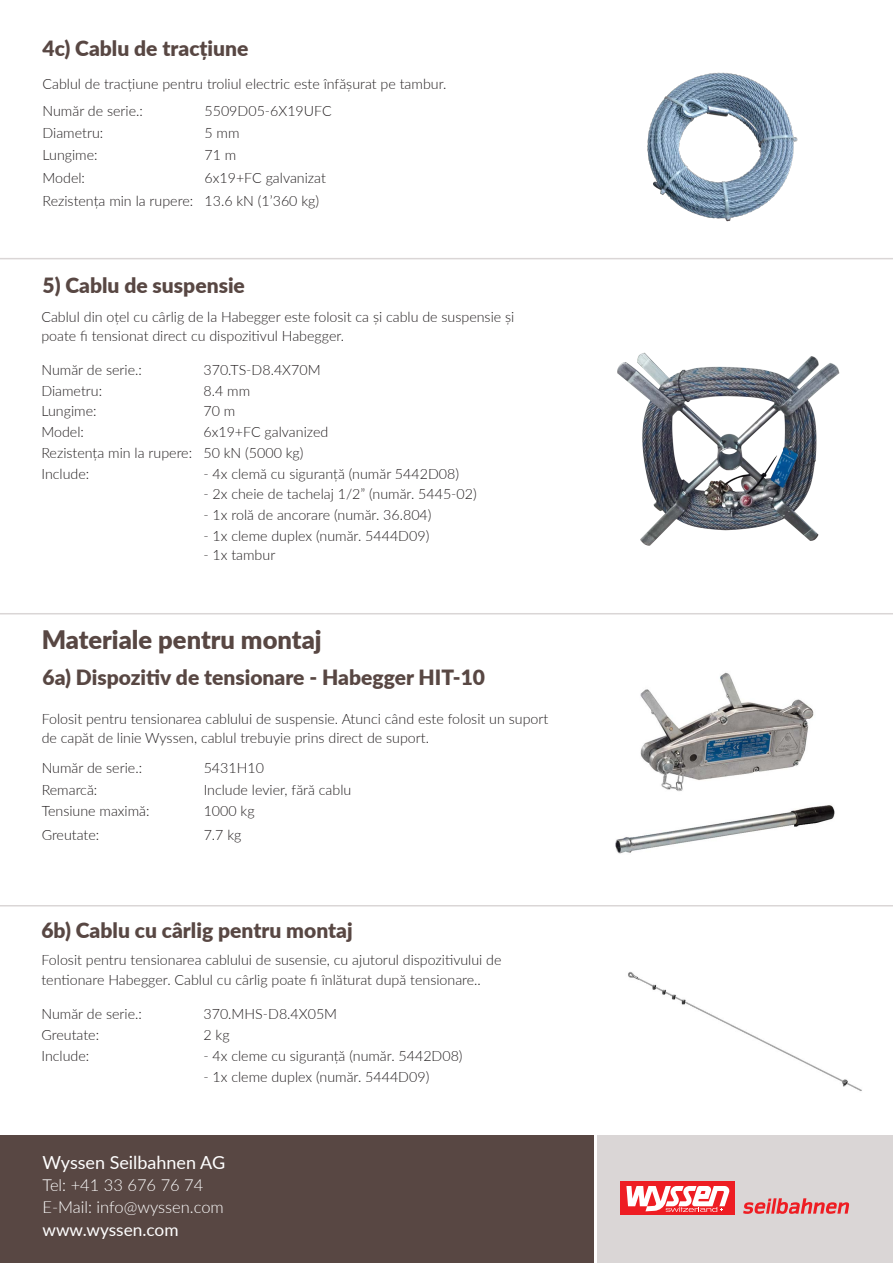
<style>
.page{position:relative;width:893px;height:1263px;background:#fff}
.page>*{position:absolute;margin:0;border:0;box-sizing:border-box;transform-origin:0 0}
.t1{font:900 25.5px "Lato";color:#584743}
.t2{font:900 21px "Lato";color:#584743}
.t3{font:18px "Lato";color:#fff}
.t4{font:17.25px "Lato";color:#fff}
.t5{font:300 16.5px/21.9px "Lato";color:#fff}
.t6{font:300 14.25px/19.5px "Lato";color:#231f20}
</style>
<div class="page">
<img style="left:628px;top:971px;width:234px;height:120px">
<div style="left:0;top:1135px;width:594px;height:128px;background:#584743"></div>
<div style="left:598px;top:1135px;width:295px;height:128px;background:#dad6d6"></div>
<div style="left:620px;top:1181px;width:114px;height:34px;background:#ee1d23"></div>
<svg style="left:743px;top:1198px;width:106px;height:16px"></svg>
<svg style="left:626px;top:1186px;width:104px;height:26px"></svg>
<hr style="left:0;top:258px;width:893px;height:1px;background:#dad6d6">
<img style="left:615px;top:672px;width:220px;height:182px">
<hr style="left:0;top:613px;width:893px;height:1px;background:#dad6d6">
<hr style="left:0;top:905px;width:893px;height:1px;background:#dad6d6">
<img style="left:647px;top:72px;width:151px;height:149px">
<img style="left:617px;top:352px;width:223px;height:194px">
<h2 class="t2" style="left:43px;top:32px;width:207px">4c) Cablu de tracțiune</h2>
<p class="t6" style="left:43px;top:71px;width:405px;line-height:26.5px">Cablul de tracțiune pentru troliul electric este înfășurat pe tambur.<br>Număr de serie.:</p>
<p class="t6" style="left:205px;top:101px;width:129px">5509D05-6X19UFC</p>
<p class="t6" style="left:43px;top:123px;width:62px">Diametru:</p>
<p class="t6" style="left:205px;top:123px;width:37px">5 mm</p>
<p class="t6" style="left:43px;top:145px;width:57px">Lungime:</p>
<p class="t6" style="left:205px;top:145px;width:33px">71 m</p>
<p class="t6" style="left:43px;top:167px;width:44px">Model:</p>
<p class="t6" style="left:43px;top:165px;width:285px;line-height:23.7px;text-indent:162px">6x19+FC galvanizat<br>Rezistența min la rupere: 13.6 kN (1’360 kg)</p>
<h2 class="t2" style="left:43px;top:269px;width:204px">5) Cablu de suspensie</h2>
<p class="t6" style="left:41px;top:306px;width:474px">Cablul din oțel cu cârlig de la Habegger este folosit ca și cablu de suspensie și poate fi tensionat direct cu dispozitivul Habegger.</p>
<p class="t6" style="left:41px;top:359px;width:102px">Număr de serie.:</p>
<p class="t6" style="left:203px;top:359px;width:119px">370.TS-D8.4X70M</p>
<p class="t6" style="left:41px;top:380px;width:62px">Diametru:</p>
<p class="t6" style="left:203px;top:380px;width:48px">8.4 mm</p>
<p class="t6" style="left:41px;top:401px;width:57px">Lungime:</p>
<p class="t6" style="left:203px;top:401px;width:33px">70 m</p>
<p class="t6" style="left:41px;top:422px;width:44px">Model:</p>
<p class="t6" style="left:41px;top:421px;width:288px;line-height:20.7px;text-indent:162px">6x19+FC galvanized<br>Rezistența min la rupere: 50 kN (5000 kg)<br>Include:</p>
<p class="t6" style="left:203px;top:463px;width:257px">- 4x clemă cu siguranță (număr 5442D08)</p>
<p class="t6" style="left:203px;top:484px;width:275px">- 2x cheie de tachelaj 1/2” (număr. 5445-02)</p>
<p class="t6" style="left:203px;top:505px;width:230px">- 1x rolă de ancorare (număr. 36.804)</p>
<p class="t6" style="left:203px;top:525px;width:227px">- 1x cleme duplex (număr. 5444D09)</p>
<p class="t6" style="left:203px;top:545px;width:73px">- 1x tambur</p>
<h1 class="t1" style="left:42px;top:621px;width:281px">Materiale pentru montaj</h1>
<h2 class="t2" style="left:43px;top:662px;width:444px">6a) Dispozitiv de tensionare - Habegger HIT-10</h2>
<p class="t6" style="left:42px;top:708px;width:508px">Folosit pentru tensionarea cablului de suspensie. Atunci când este folosit un suport de capăt de linie Wyssen, cablul trebuyie prins direct de suport.</p>
<p class="t6" style="left:42px;top:758px;width:102px">Număr de serie.:</p>
<p class="t6" style="left:204px;top:758px;width:62px">5431H10</p>
<p class="t6" style="left:42px;top:779px;width:57px">Remarcă:</p>
<p class="t6" style="left:204px;top:779px;width:149px">Include levier, fără cablu</p>
<p class="t6" style="left:42px;top:801px;width:109px">Tensiune maximă:</p>
<p class="t6" style="left:204px;top:801px;width:52px">1000 kg</p>
<p class="t6" style="left:42px;top:825px;width:59px">Greutate:</p>
<p class="t6" style="left:204px;top:825px;width:39px">7.7 kg</p>
<h2 class="t2" style="left:41px;top:914px;width:313px">6b) Cablu cu cârlig pentru montaj</h2>
<p class="t6" style="left:41px;top:950px;width:462px">Folosit pentru tensionarea cablului de susensie, cu ajutorul dispozitivului de tentionare Habegger. Cablul cu cârlig poate fi înlăturat după tensionare..</p>
<p class="t6" style="left:41px;top:1003px;width:102px">Număr de serie.:</p>
<p class="t6" style="left:203px;top:1003px;width:135px">370.MHS-D8.4X05M</p>
<p class="t6" style="left:41px;top:1024px;width:59px">Greutate:</p>
<p class="t6" style="left:203px;top:1024px;width:28px">2 kg</p>
<p class="t6" style="left:41px;top:1045px;width:49px">Include:</p>
<p class="t6" style="left:203px;top:1045px;width:261px">- 4x cleme cu siguranță (număr. 5442D08)</p>
<p class="t6" style="left:203px;top:1066px;width:227px">- 1x cleme duplex (număr. 5444D09)</p>
<p class="t3" style="left:43px;top:1150px;width:184px">Wyssen Seilbahnen AG</p>
<p class="t5" style="left:43px;top:1174px;width:183px">Tel: +41 33 676 76 74<br>E-Mail: info@wyssen.com</p>
<p class="t4" style="left:43px;top:1217px;width:138px">www.wyssen.com</p>
</div>
